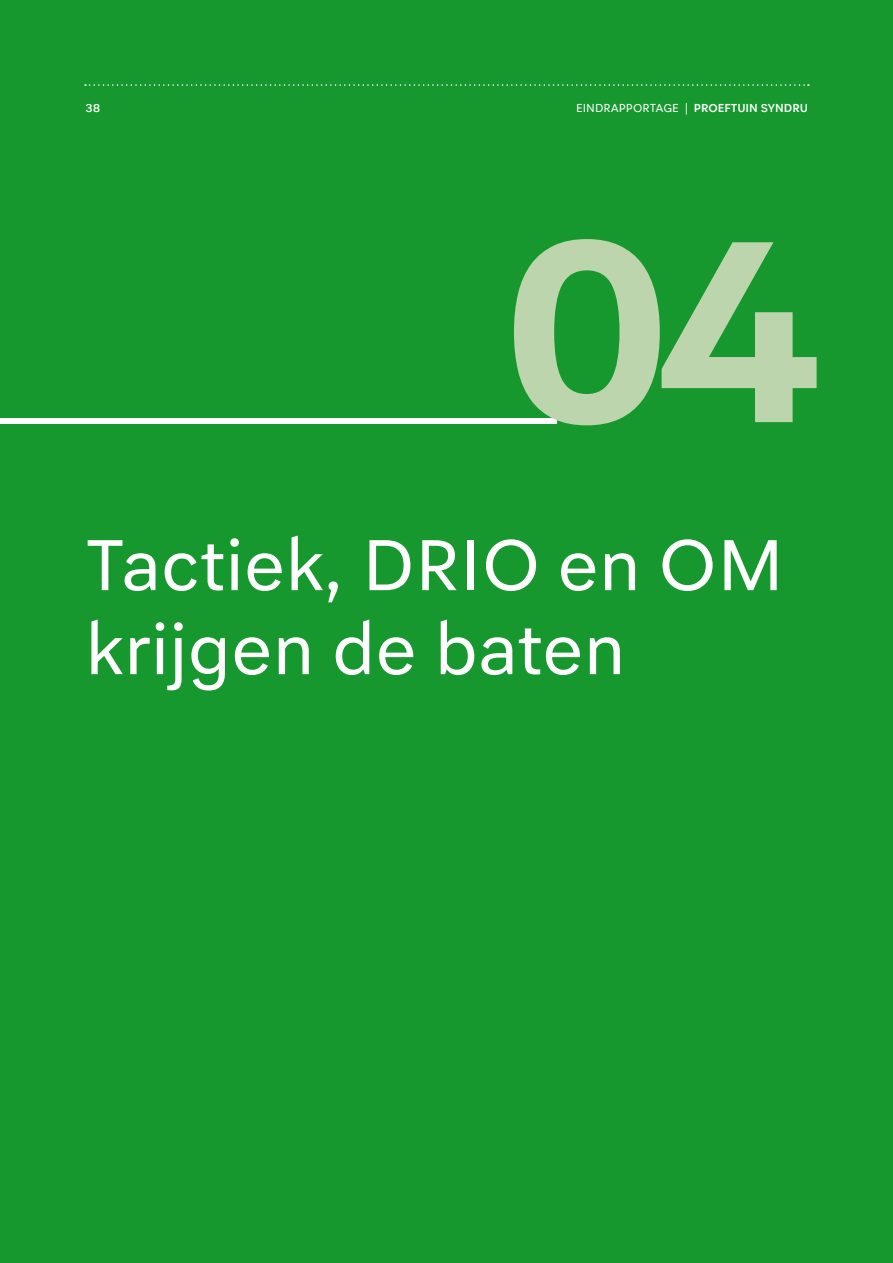
<style>
.page{position:relative;width:893px;height:1263px;background:#17982f}
.page>*{position:absolute;margin:0;border:0;box-sizing:border-box;transform-origin:0 0}
.t1{font:700 270px "Politie Text";color:#bcd5ac}
.t2{font:75px/84px "Politie Text";color:#fff}
.t3{font:12px "Politie Text";color:#fff}
.t4{font:500 12px "Politie Text";color:#fff}
.s1{font-weight:500}
</style>
<div class="page">
<svg style="left:85px;top:84px;width:724px;height:2px"></svg>
<div style="left:0;top:418px;width:557px;height:6px;background:#fff"></div>
<p class="t4" style="left:85px;top:101px;width:17px">38</p>
<p class="t3" style="left:576px;top:101px;width:233px">EINDRAPPORTAGE | <span class="s1">PROEFTUIN SYNDRU</span></p>
<h1 class="t1" style="left:500px;top:163px;width:328px">04</h1>
<h2 class="t2" style="left:85px;top:522px;width:700px">Tactiek, DRIO en OM krijgen de baten</h2>
</div>
